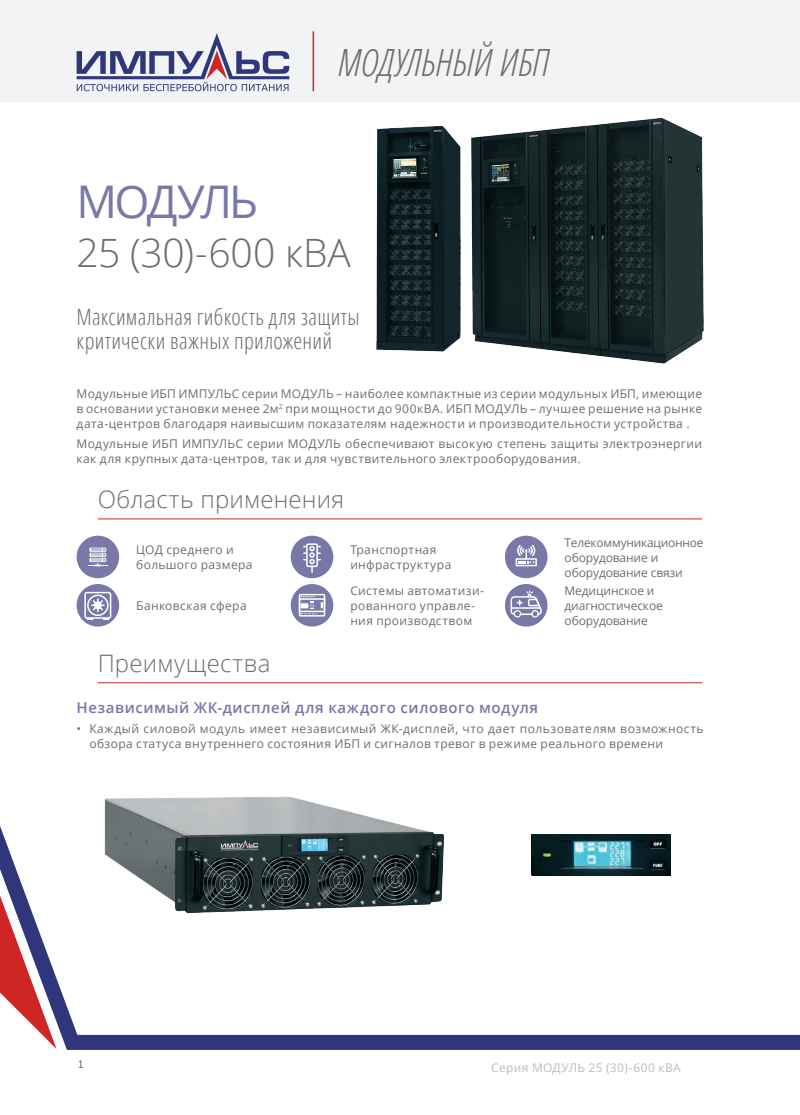
<style>
.page{position:relative;width:800px;height:1115px;background:#fff}
.page>*{position:absolute;margin:0;border:0;box-sizing:border-box;transform-origin:0 0}
.Серия_1{font:45px "Open Sans";letter-spacing:-.065em;color:#7978a8}
.Серия_1-2{font:300 39px "Open Sans";letter-spacing:-.005em;color:#6c6d70}
.t1{font:italic 300 condensed 37.5px "Open Sans";letter-spacing:.005em;color:#6c6d70}
.Область{font:300 24px "Open Sans";letter-spacing:.01em;color:#6c6d70}
.Серия_4{font:300 condensed 22.5px "Open Sans";letter-spacing:.015em;color:#6c6d70}
.Заголовок{font:600 15px "Open Sans";letter-spacing:.035em;color:#7978a8}
.Простой_текст{font:12px/15px "Open Sans";letter-spacing:.035em;color:#6c6d70}
.Область_2{font:12px/15px "Open Sans";letter-spacing:.03em;color:#6c6d70}
.Основной_текст{font:12px/15px "Open Sans";letter-spacing:-.01em;color:#6c6d70}
.Область_2-2{font:12px/15px "Open Sans";letter-spacing:-.01em;color:#6c6d70}
.t2{font:12px "Open Sans";letter-spacing:.03em;color:#bcbdc0}
.t3{font:10.5px "Verdana";color:#6c6d70}
</style>
<div class="page">
<svg style="left:0;top:826px;width:799px;height:224px"></svg>
<div style="left:0;top:0;width:799px;height:102px;background:#f2f3f4"></div>
<svg style="left:77px;top:33px;width:212px;height:58px"></svg>
<hr style="left:312px;top:31px;width:2px;height:60px;background:#ce2525">
<img style="left:376px;top:117px;width:328px;height:247px">
<div style="left:291px;top:584px;width:42px;height:42px;background:#7978a8;border-radius:50%"></div>
<div style="left:299px;top:593px;width:26px;height:23px;border:2px solid #fff"></div>
<svg style="left:300px;top:596px;width:23px;height:18px"></svg>
<div style="left:291px;top:535px;width:42px;height:43px;background:#7977a8;border-radius:50%"></div>
<svg style="left:304px;top:543px;width:16px;height:29px"></svg>
<div style="left:77px;top:535px;width:42px;height:43px;background:#7978a8;border-radius:50%"></div>
<svg style="left:89px;top:547px;width:17px;height:4px"></svg>
<svg style="left:88px;top:548px;width:20px;height:18px"></svg>
<hr style="left:98px;top:518px;width:604px;height:1px;background:#ce2525">
<div style="left:505px;top:535px;width:42px;height:43px;background:#7978a8;border-radius:50%"></div>
<div style="left:515px;top:558px;width:21px;height:8px;border:2px solid #fff"></div>
<svg style="left:516px;top:544px;width:20px;height:19px"></svg>
<div style="left:505px;top:584px;width:42px;height:42px;background:#7977a8;border-radius:50%"></div>
<svg style="left:509px;top:590px;width:32px;height:27px"></svg>
<div style="left:77px;top:584px;width:42px;height:42px;background:#7977a8;border-radius:50%"></div>
<svg style="left:84px;top:591px;width:28px;height:28px"></svg>
<hr style="left:98px;top:682px;width:604px;height:1px;background:#ce2525">
<img style="left:77px;top:796px;width:395px;height:128px">
<img style="left:531px;top:834px;width:139px;height:41px">
<p class="t1" style="left:337px;top:37px;width:213px">МОДУЛЬНЫЙ ИБП</p>
<p class="Серия_1" style="left:77px;top:170px;width:183px">МОДУЛЬ</p>
<p class="Серия_1-2" style="left:77px;top:226px;width:275px">25 (30)-600 кВА</p>
<p class="Серия_4" style="left:77px;top:302px;width:284px">Максимальная гибкость для защиты</p>
<p class="Серия_4" style="left:77px;top:326px;width:257px">критически важных приложений</p>
<p class="Простой_текст" style="left:77px;top:386px;width:627px;text-align:justify">Модульные ИБП ИМПУЛЬС серии МОДУЛЬ – наиболее компактные из серии модульных ИБП, имеющие в основании установки менее 2м<sup>2</sup> при мощности до 900кВА. ИБП МОДУЛЬ – лучшее решение на рынке дата-центров благодаря наивысшим показателям надежности и производительности устройства .</p>
<p class="Простой_текст" style="left:77px;top:435px;width:627px">Модульные ИБП ИМПУЛЬС серии МОДУЛЬ обеспечивают высокую степень защиты электроэнергии как для крупных дата-центров, так и для чувствительного электрооборудования.</p>
<p class="Область" style="left:98px;top:483px;width:248px">Область применения</p>
<p class="Область_2" style="left:136px;top:541px;width:118px">ЦОД среднего и большого размера</p>
<p class="Область_2" style="left:136px;top:597px;width:112px">Банковская сфера</p>
<p class="Область" style="left:98px;top:647px;width:174px">Преимущества</p>
<p class="Область_2" style="left:350px;top:541px;width:102px">Транспортная инфраструктура</p>
<p class="Область_2" style="left:350px;top:582px;width:135px">Системы автоматизи&shy;рованного управле&shy;ния производством</p>
<p class="Основной_текст" style="left:564px;top:534px;width:141px">Телекоммуникационное оборудование и оборудование связи</p>
<p class="Область_2-2" style="left:564px;top:582px;width:100px">Медицинское и диагностическое оборудование</p>
<p class="Заголовок" style="left:77px;top:697px;width:463px">Независимый ЖК-дисплей для каждого силового модуля</p>
<p class="Простой_текст" style="left:89px;top:720px;width:615px;text-indent:-13px">• Каждый силовой модуль имеет независимый ЖК-дисплей, что дает пользователям возможность обзора статуса внутреннего состояния ИБП и сигналов тревог в режиме реального времени</p>
<p class="t3" style="left:77px;top:1056px;width:8px">1</p>
<p class="t2" style="left:491px;top:1058px;width:191px">Серия МОДУЛЬ 25 (30)-600 кВА</p>
</div>
